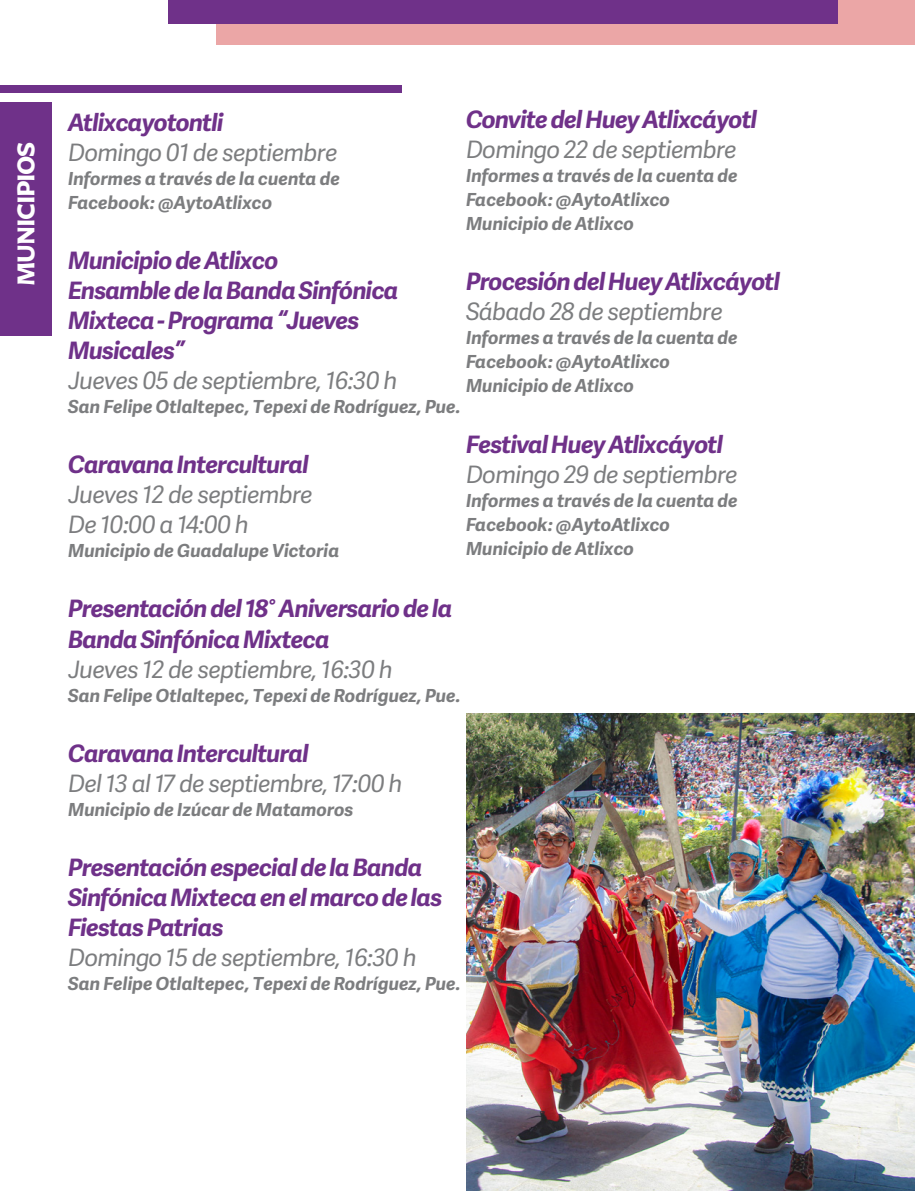
<style>
.page{position:relative;width:915px;height:1191px;background:#fff}
.page>*{position:absolute;margin:0;border:0;box-sizing:border-box;transform-origin:0 0}
.SUBS_T2{font:italic 700 24px/30px "Adelle Sans";letter-spacing:-.03em;color:#6f3189}
.SUBS_T2-2{font:italic 24px "Adelle Sans";letter-spacing:-.03em;color:#7c7d7f}
.TITULOS_1{font:900 24px "Heroica";letter-spacing:-.05em;color:#fff}
.SUBS_T2-3{font:italic 700 18px "Adelle Sans";color:#7c7d7f}
</style>
<div class="page">
<div style="left:216px;top:0;width:698px;height:45px;background:#eba6a6"></div>
<div style="left:168px;top:0;width:669px;height:23px;background:#6f3189"></div>
<div style="left:0;top:103px;width:51px;height:233px;background:#6f3189"></div>
<div style="left:0;top:85px;width:402px;height:8px;background:#6f3189"></div>
<img style="left:466px;top:714px;width:448px;height:477px">
<p class="TITULOS_1" style="left:11px;top:286px;width:146px;rotate:-90deg">MUNICIPIOS</p>
<p class="SUBS_T2" style="left:466px;top:104px;width:293px">Convite del Huey Atlixcáyotl</p>
<p class="SUBS_T2-2" style="left:466px;top:133px;width:272px">Domingo 22 de septiembre</p>
<p class="SUBS_T2-3" style="left:466px;top:163px;width:273px">Informes a través de la cuenta de</p>
<p class="SUBS_T2-3" style="left:466px;top:187px;width:206px">Facebook: @AytoAtlixco</p>
<p class="SUBS_T2-3" style="left:466px;top:211px;width:169px">Municipio de Atlixco</p>
<p class="SUBS_T2" style="left:466px;top:266px;width:315px">Procesión del Huey Atlixcáyotl</p>
<p class="SUBS_T2-2" style="left:466px;top:295px;width:258px">Sábado 28 de septiembre</p>
<p class="SUBS_T2-3" style="left:466px;top:325px;width:273px">Informes a través de la cuenta de</p>
<p class="SUBS_T2-3" style="left:466px;top:349px;width:206px">Facebook: @AytoAtlixco</p>
<p class="SUBS_T2-3" style="left:466px;top:373px;width:169px">Municipio de Atlixco</p>
<p class="SUBS_T2" style="left:466px;top:428px;width:258px">Festival Huey Atlixcáyotl</p>
<p class="SUBS_T2-2" style="left:466px;top:457px;width:273px">Domingo 29 de septiembre</p>
<p class="SUBS_T2-3" style="left:466px;top:487px;width:273px">Informes a través de la cuenta de</p>
<p class="SUBS_T2-3" style="left:466px;top:511px;width:206px">Facebook: @AytoAtlixco</p>
<p class="SUBS_T2-3" style="left:466px;top:535px;width:169px">Municipio de Atlixco</p>
<p class="SUBS_T2" style="left:68px;top:107px;width:157px">Atlixcayotontli</p>
<p class="SUBS_T2-2" style="left:68px;top:136px;width:271px">Domingo 01 de septiembre</p>
<p class="SUBS_T2-3" style="left:68px;top:166px;width:273px">Informes a través de la cuenta de</p>
<p class="SUBS_T2-3" style="left:68px;top:190px;width:206px">Facebook: @AytoAtlixco</p>
<p class="SUBS_T2" style="left:68px;top:245px;width:212px">Municipio de Atlixco</p>
<p class="SUBS_T2" style="left:68px;top:275px;width:332px">Ensamble de la Banda Sinfónica<br>Mixteca - Programa “Jueves<br>Musicales”</p>
<p class="SUBS_T2-2" style="left:68px;top:364px;width:331px">Jueves 05 de septiembre, 16:30 h</p>
<p class="SUBS_T2-3" style="left:68px;top:394px;width:394px">San Felipe Otlaltepec, Tepexi de Rodríguez, Pue.</p>
<p class="SUBS_T2" style="left:68px;top:449px;width:242px">Caravana Intercultural</p>
<p class="SUBS_T2-2" style="left:68px;top:478px;width:246px">Jueves 12 de septiembre</p>
<p class="SUBS_T2-2" style="left:68px;top:508px;width:182px">De 10:00 a 14:00 h</p>
<p class="SUBS_T2-3" style="left:68px;top:538px;width:273px">Municipio de Guadalupe Victoria</p>
<p class="SUBS_T2" style="left:68px;top:593px;width:386px">Presentación del 18° Aniversario de la<br>Banda Sinfónica Mixteca</p>
<p class="SUBS_T2-2" style="left:68px;top:652px;width:326px">Jueves 12 de septiembre, 16:30 h</p>
<p class="SUBS_T2-3" style="left:68px;top:682px;width:394px">San Felipe Otlaltepec, Tepexi de Rodríguez, Pue.</p>
<p class="SUBS_T2" style="left:68px;top:737px;width:242px">Caravana Intercultural</p>
<p class="SUBS_T2-2" style="left:68px;top:766px;width:336px">Del 13 al 17 de septiembre, 17:00 h</p>
<p class="SUBS_T2-3" style="left:68px;top:796px;width:287px">Municipio de Izúcar de Matamoros</p>
<p class="SUBS_T2" style="left:68px;top:851px;width:376px">Presentación especial de la Banda<br>Sinfónica Mixteca en el marco de las<br>Fiestas Patrias</p>
<p class="SUBS_T2-2" style="left:68px;top:940px;width:350px">Domingo 15 de septiembre, 16:30 h</p>
<p class="SUBS_T2-3" style="left:68px;top:970px;width:394px">San Felipe Otlaltepec, Tepexi de Rodríguez, Pue.</p>
</div>
